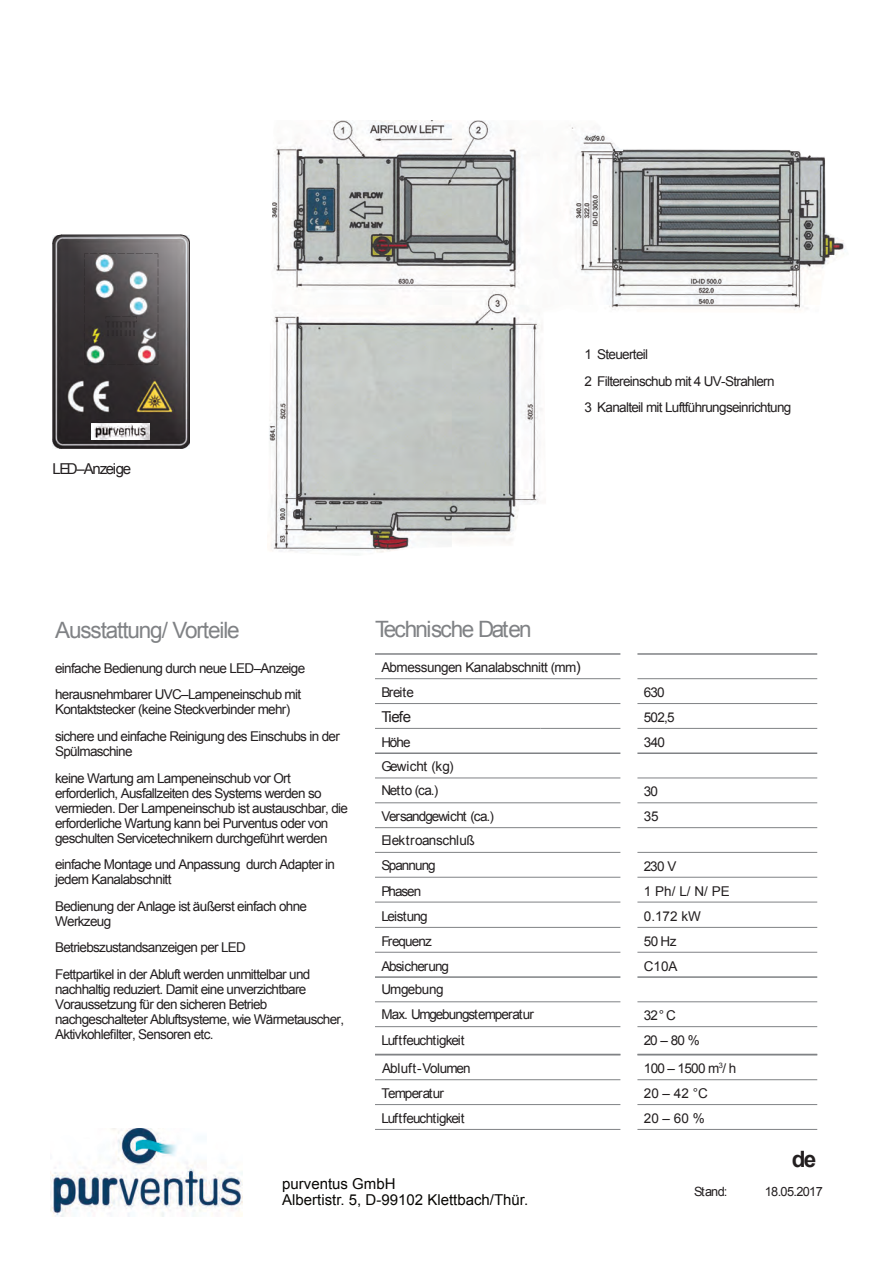
<style>
.page{position:relative;width:894px;height:1264px;background:#fff}
.page>*{position:absolute;margin:0;border:0;box-sizing:border-box;transform-origin:0 0}
.t1{font:22.5px "Arial";letter-spacing:-.05em;color:#808285}
.t2{font:22.5px "Arial";letter-spacing:-.08em;color:#808285}
.t3{font:700 22.5px "Arial";color:#231f20}
.t4{font:15px/15.5px "Arial";color:#080704}
.t5{font:15px "Arial";letter-spacing:-.085em;color:#231f20}
.t6{font:13.5px/15px "Arial";letter-spacing:-.05em;color:#231f20}
.t7{font:13.5px/24.9px "Arial";letter-spacing:-.07em;color:#231f20}
.t8{font:13.5px/24.9px "Arial";letter-spacing:-.03em;color:#231f20}
.t9{font:13.5px/24.9px "Arial";letter-spacing:-.02em;color:#231f20}
.t10{font:13.5px "Arial";letter-spacing:-.075em;color:#231f20}
.t11{font:12.75px "Arial";letter-spacing:-.05em;color:#231f20}
.s1{font-size:15px}
</style>
<div class="page">
<img style="left:54px;top:235px;width:135px;height:212px">
<svg style="left:84px;top:253px;width:75px;height:112px;background:#646364"></svg>
<svg style="left:180px;top:234px;width:10px;height:10px"></svg>
<svg style="left:53px;top:234px;width:9px;height:10px"></svg>
<svg style="left:53px;top:439px;width:9px;height:9px"></svg>
<svg style="left:180px;top:439px;width:10px;height:9px"></svg>
<hr style="left:61px;top:234px;width:120px;height:1px;background:#231f20">
<hr style="left:53px;top:243px;width:1px;height:197px;background:#231f20">
<hr style="left:61px;top:447px;width:120px;height:1px;background:#231f20">
<hr style="left:189px;top:243px;width:1px;height:197px;background:#231f20">
<svg style="left:375px;top:653px;width:442px;height:403px"></svg>
<hr style="left:540px;top:727px;width:80px;height:1px;background:#808285">
<hr style="left:637px;top:727px;width:180px;height:1px;background:#808285">
<hr style="left:375px;top:876px;width:245px;height:1px;background:#808285">
<hr style="left:637px;top:876px;width:180px;height:1px;background:#808285">
<hr style="left:375px;top:901px;width:245px;height:1px;background:#808285">
<hr style="left:637px;top:901px;width:180px;height:1px;background:#808285">
<hr style="left:375px;top:926px;width:245px;height:1px;background:#808285">
<hr style="left:637px;top:926px;width:180px;height:1px;background:#808285">
<hr style="left:637px;top:951px;width:180px;height:1px;background:#808285">
<hr style="left:637px;top:1026px;width:180px;height:1px;background:#808285">
<hr style="left:637px;top:1079px;width:180px;height:1px;background:#808285">
<hr style="left:637px;top:1103px;width:180px;height:1px;background:#808285">
<hr style="left:637px;top:1128px;width:180px;height:1px;background:#808285">
<hr style="left:637px;top:851px;width:180px;height:1px;background:#808285">
<hr style="left:637px;top:1001px;width:180px;height:1px;background:#808285">
<hr style="left:637px;top:1054px;width:180px;height:1px;background:#808285">
<hr style="left:375px;top:703px;width:245px;height:1px;background:#808285">
<hr style="left:637px;top:703px;width:180px;height:1px;background:#808285">
<hr style="left:375px;top:678px;width:245px;height:1px;background:#808285">
<hr style="left:637px;top:678px;width:180px;height:1px;background:#808285">
<hr style="left:375px;top:752px;width:245px;height:1px;background:#808285">
<hr style="left:375px;top:976px;width:245px;height:1px;background:#808285">
<hr style="left:375px;top:1053px;width:245px;height:1px;background:#808285">
<hr style="left:375px;top:777px;width:245px;height:1px;background:#808285">
<hr style="left:375px;top:802px;width:245px;height:1px;background:#808285">
<hr style="left:375px;top:827px;width:245px;height:1px;background:#808285">
<hr style="left:375px;top:851px;width:245px;height:1px;background:#808285">
<hr style="left:375px;top:1001px;width:245px;height:1px;background:#808285">
<hr style="left:375px;top:1054px;width:245px;height:1px;background:#808285">
<hr style="left:375px;top:951px;width:245px;height:1px;background:#808285">
<hr style="left:375px;top:1026px;width:245px;height:1px;background:#808285">
<hr style="left:375px;top:1079px;width:245px;height:1px;background:#808285">
<hr style="left:375px;top:1103px;width:245px;height:1px;background:#808285">
<hr style="left:375px;top:1128px;width:245px;height:1px;background:#808285">
<hr style="left:375px;top:727px;width:165px;height:1px;background:#808285">
<hr style="left:637px;top:752px;width:180px;height:1px;background:#808285">
<hr style="left:637px;top:976px;width:180px;height:1px;background:#808285">
<hr style="left:637px;top:1053px;width:180px;height:1px;background:#808285">
<hr style="left:375px;top:653px;width:245px;height:1px;background:#808285">
<hr style="left:637px;top:653px;width:180px;height:1px;background:#808285">
<hr style="left:637px;top:802px;width:180px;height:1px;background:#808285">
<hr style="left:637px;top:827px;width:180px;height:1px;background:#808285">
<hr style="left:637px;top:777px;width:180px;height:1px;background:#808285">
<img style="left:51px;top:1128px;width:192px;height:87px">
<img style="left:91px;top:423px;width:59px;height:16px">
<img style="left:269px;top:120px;width:576px;height:435px">
<p class="t5" style="left:53px;top:462px;width:80px">LED–Anzeige</p>
<p class="t6" style="left:584px;top:342px;width:208px;line-height:26.5px">1 Steuerteil<br>2 Filtereinschub mit 4 UV-Strahlern<br>3 Kanalteil mit Luftführungseinrichtung</p>
<h1 class="t1" style="left:55px;top:621px;width:186px">Ausstattung/ Vorteile</h1>
<p class="t6" style="left:55px;top:656px;width:251px;line-height:26.5px">einfache Bedienung durch neue LED–Anzeige herausnehmbarer UVC–Lampeneinschub mit</p>
<p class="t6" style="left:55px;top:697px;width:286px;line-height:26.5px">Kontaktstecker (keine Steckverbinder mehr)<br>sichere und einfache Reinigung des Einschubs in der</p>
<p class="t6" style="left:55px;top:739px;width:237px;line-height:26.5px">Spülmaschine<br>keine Wartung am Lampeneinschub vor Ort</p>
<p class="t6" style="left:55px;top:786px;width:294px">erforderlich, Ausfallzeiten des Systems werden so vermieden. Der Lampeneinschub ist austauschbar, die erforderliche Wartung kann bei Purventus oder von geschulten Servicetechnikern durchgeführt werden</p>
<p class="t6" style="left:55px;top:857px;width:281px">einfache Montage und Anpassung durch Adapter in jedem Kanalabschnitt</p>
<p class="t6" style="left:55px;top:899px;width:253px">Bedienung der Anlage ist äußerst einfach ohne<br>Werkzeug</p>
<p class="t6" style="left:55px;top:935px;width:257px;line-height:26.5px">Betriebszustandsanzeigen per LED<br>Fettpartikel in der Abluft werden unmittelbar und</p>
<p class="t6" style="left:55px;top:982px;width:290px">nachhaltig reduziert. Damit eine unverzichtbare Voraussetzung für den sicheren Betrieb nachgeschalteter Abluftsysteme, wie Wärmetauscher, Aktivkohlefilter, Sensoren etc.</p>
<h1 class="t2" style="left:375px;top:620px;width:158px">Technische Daten</h1>
<p class="t6" style="left:381px;top:656px;width:201px;line-height:24.9px">Abmessungen Kanalabschnitt (mm<span class="s1">)<br></span>Breite</p>
<p class="t6" style="left:643px;top:686px;width:22px">630</p>
<p class="t5" style="left:381px;top:711px;width:31px">Tiefe</p>
<p class="t6" style="left:643px;top:710px;width:32px">502,5</p>
<p class="t6" style="left:381px;top:735px;width:31px">Höhe</p>
<p class="t6" style="left:643px;top:735px;width:23px">340</p>
<p class="t9" style="left:381px;top:754px;width:74px">Gewicht (kg)<br>Netto (ca.)</p>
<p class="t6" style="left:643px;top:785px;width:16px">30</p>
<p class="t7" style="left:381px;top:805px;width:114px">Versandgewicht (ca.)</p>
<p class="t6" style="left:643px;top:810px;width:16px">35</p>
<p class="t8" style="left:381px;top:828px;width:95px">Elektroanschluß<br>Spannung</p>
<p class="t6" style="left:643px;top:859px;width:34px">230 V</p>
<p class="t6" style="left:381px;top:884px;width:41px">Phasen</p>
<p class="t6" style="left:643px;top:884px;width:87px">1 Ph/ L/ N/ PE</p>
<p class="t7" style="left:381px;top:904px;width:48px">Leistung</p>
<p class="t6" style="left:643px;top:909px;width:59px">0.172 kW</p>
<p class="t7" style="left:381px;top:929px;width:52px">Frequenz</p>
<p class="t6" style="left:643px;top:934px;width:34px">50 Hz</p>
<p class="t6" style="left:381px;top:959px;width:69px">Absicherung</p>
<p class="t6" style="left:643px;top:959px;width:35px">C10A</p>
<p class="t7" style="left:381px;top:978px;width:154px">Umgebung<br>Max. Umgebungstemperatur</p>
<p class="t6" style="left:643px;top:1009px;width:33px">32°C</p>
<p class="t7" style="left:381px;top:1028px;width:85px">Luftfeuchtigkeit</p>
<p class="t6" style="left:643px;top:1033px;width:57px">20–80%</p>
<p class="t6" style="left:382px;top:1061px;width:90px">Abluft-Volumen</p>
<p class="t6" style="left:643px;top:1062px;width:94px">100 – 1500 m<sup>3</sup>/ h</p>
<p class="t10" style="left:381px;top:1088px;width:64px">Temperatur</p>
<p class="t6" style="left:643px;top:1086px;width:65px">20 – 42 °C</p>
<p class="t7" style="left:381px;top:1106px;width:85px">Luftfeuchtigkeit</p>
<p class="t6" style="left:643px;top:1111px;width:62px">20–60%</p>
<h1 class="t3" style="left:791px;top:1149px;width:26px">de</h1>
<p class="t4" style="left:282px;top:1177px;width:247px">purventus GmbH<br>Albertistr. 5, D-99102 Klettbach/Thür.</p>
<p class="t11" style="left:693px;top:1186px;width:35px">Stand:</p>
<p class="t11" style="left:764px;top:1186px;width:60px">18.05.2017</p>
</div>
